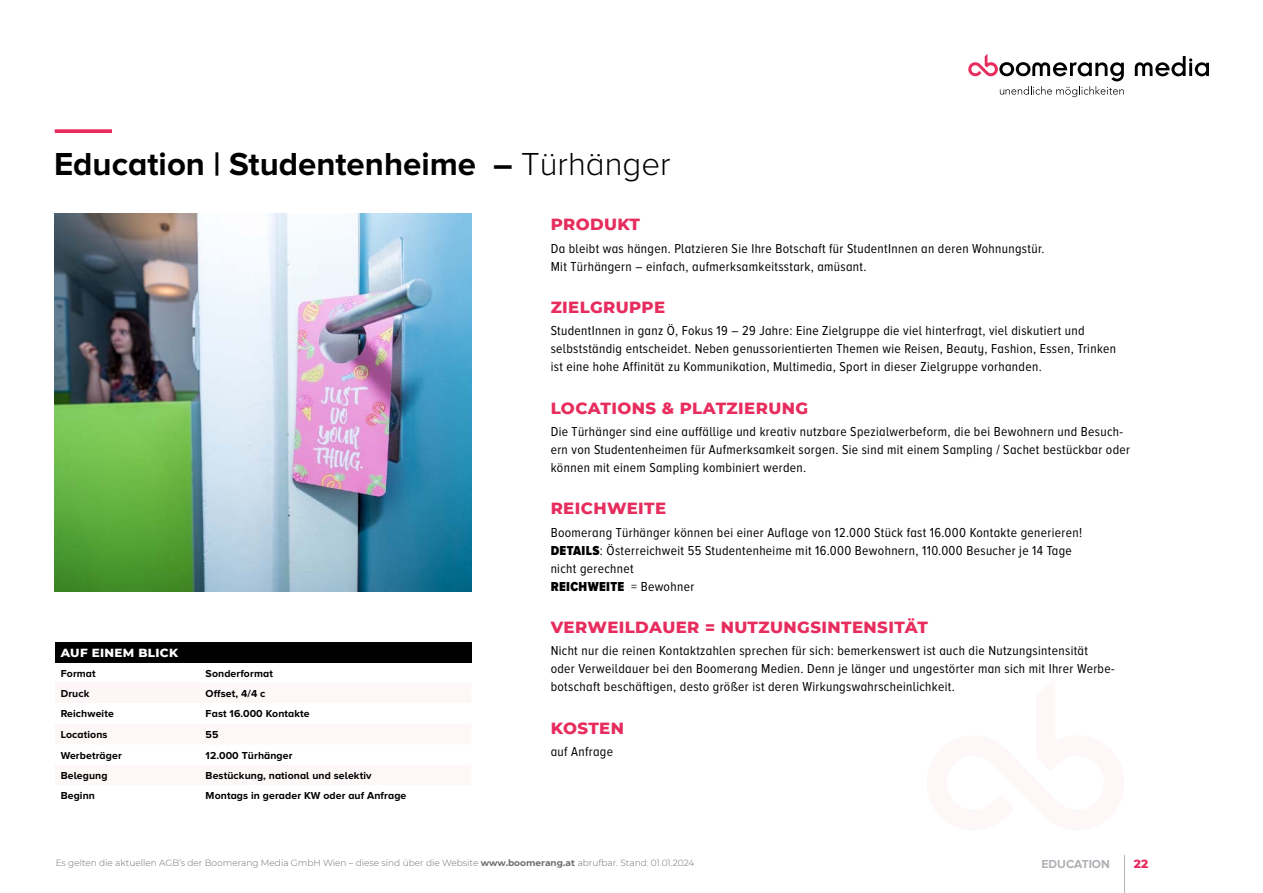
<style>
.page{position:relative;width:1263px;height:893px;background:#fff}
.page>*{position:absolute;margin:0;border:0;box-sizing:border-box;transform-origin:0 0}
.t1{font:700 33px "Proxima Nova A";color:#000}
.t2{font:800 16.5px "Montserrat";letter-spacing:.025em;color:#e72d5e}
.t3{font:13.5px/18px "Proxima Nova A Cond";letter-spacing:.025em;color:#000}
.t4{font:800 12px "Montserrat";letter-spacing:.025em;color:#fff}
.t5{font:700 12px "Proxima Nova A";color:#b0b1b7}
.t6{font:800 12px "Montserrat";color:#e72d5e}
.t7{font:700 10.5px "Proxima Nova A";letter-spacing:.01em;color:#000}
.t8{font:300 9px "Montserrat";color:#706f6f}
.s1{font-weight:300}
.s2{font-weight:900}
.s3{font-weight:700}
</style>
<div class="page">
<svg style="left:1135px;top:56px;width:74px;height:20px"></svg>
<svg style="left:968px;top:54px;width:156px;height:43px"></svg>
<hr style="left:1124px;top:855px;width:1px;height:38px;background:#b0b1b7">
<img style="left:55px;top:213px;width:416px;height:378px">
<svg style="left:55px;top:129px;width:57px;height:4px"></svg>
<div style="left:55px;top:642px;width:416px;height:20px;background:#000"></div>
<h1 class="t1" style="left:54px;top:145px;width:618px">Education | Studentenheime – <span class="s1">Türhänger</span></h1>
<p class="t4" style="left:61px;top:643px;width:119px">AUF EINEM BLICK</p>
<p class="t7" style="left:61px;top:667px;width:36px">Format</p>
<p class="t7" style="left:206px;top:667px;width:69px">Sonderformat</p>
<p class="t7" style="left:61px;top:688px;width:30px">Druck</p>
<p class="t7" style="left:206px;top:688px;width:61px">Offset, 4/4 c</p>
<p class="t7" style="left:61px;top:708px;width:55px">Reichweite</p>
<p class="t7" style="left:206px;top:708px;width:106px">Fast 16.000 Kontakte</p>
<p class="t7" style="left:61px;top:728px;width:48px">Locations</p>
<p class="t7" style="left:206px;top:728px;width:14px">55</p>
<p class="t7" style="left:61px;top:749px;width:63px">Werbeträger</p>
<p class="t7" style="left:206px;top:749px;width:88px">12.000 Türhänger</p>
<p class="t7" style="left:61px;top:769px;width:48px">Belegung</p>
<p class="t7" style="left:206px;top:769px;width:167px">Bestückung, national und selektiv</p>
<p class="t7" style="left:61px;top:790px;width:36px">Beginn</p>
<p class="t7" style="left:206px;top:790px;width:202px">Montags in gerader KW oder auf Anfrage</p>
<p class="t2" style="left:551px;top:212px;width:91px">PRODUKT</p>
<p class="t3" style="left:551px;top:239px;width:495px">Da bleibt was hängen. Platzieren Sie Ihre Botschaft für StudentInnen an deren Wohnungstür.<br>Mit Türhängern – einfach, aufmerksamkeitsstark, amüsant.</p>
<p class="t2" style="left:551px;top:295px;width:116px">ZIELGRUPPE</p>
<p class="t3" style="left:551px;top:322px;width:567px">StudentInnen in ganz Ö, Fokus 19 – 29 Jahre: Eine Zielgruppe die viel hinterfragt, viel diskutiert und selbstständig entscheidet. Neben genussorientierten Themen wie Reisen, Beauty, Fashion, Essen, Trinken ist eine hohe Affinität zu Kommunikation, Multimedia, Sport in dieser Zielgruppe vorhanden.</p>
<p class="t2" style="left:551px;top:396px;width:259px">LOCATIONS &amp; PLATZIERUNG</p>
<p class="t3" style="left:551px;top:422px;width:581px">Die Türhänger sind eine auffällige und kreativ nutzbare Spezialwerbeform, die bei Bewohnern und Besuch&shy;ern von Studentenheimen für Aufmerksamkeit sorgen. Sie sind mit einem Sampling / Sachet bestückbar oder können mit einem Sampling kombiniert werden.</p>
<p class="t2" style="left:551px;top:496px;width:117px">REICHWEITE</p>
<p class="t3" style="left:551px;top:523px;width:533px">Boomerang Türhänger können bei einer Auflage von 12.000 Stück fast 16.000 Kontakte generieren!<br><span class="s2">DETAILS</span>: Österreichweit 55 Studentenheime mit 16.000 Bewohnern, 110.000 Besucher je 14 Tage nicht gerechnet<br><span class="s2">REICHWEITE</span> = Bewohner</p>
<p class="t2" style="left:551px;top:615px;width:379px">VERWEILDAUER = NUTZUNGSINTENSITÄT</p>
<p class="t3" style="left:551px;top:642px;width:565px">Nicht nur die reinen Kontaktzahlen sprechen für sich: bemerkenswert ist auch die Nutzungsintensität oder Verweildauer bei den Boomerang Medien. Denn je länger und ungestörter man sich mit Ihrer Werbe&shy;botschaft beschäftigen, desto größer ist deren Wirkungswahrscheinlichkeit.</p>
<p class="t2" style="left:551px;top:716px;width:75px">KOSTEN</p>
<p class="t3" style="left:551px;top:742px;width:64px">auf Anfrage</p>
<p class="t8" style="left:56px;top:856px;width:640px">Es gelten die aktuellen AGB’s der Boomerang Media GmbH Wien – diese sind über die Website <span class="s3">www.boomerang.at</span> abrufbar. Stand: 01.01.2024</p>
<p class="t6" style="left:1134px;top:855px;width:16px">22</p>
<p class="t5" style="left:1041px;top:857px;width:70px">EDUCATION</p>
</div>
